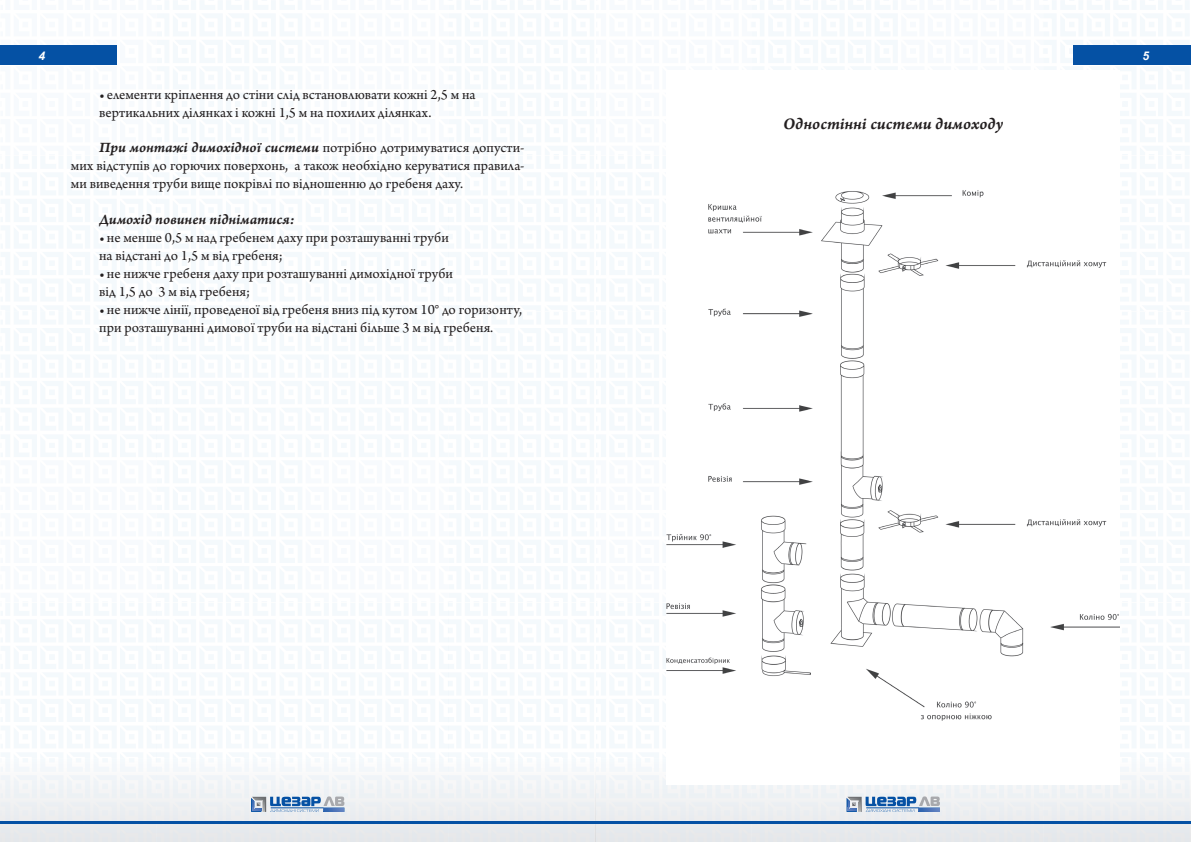
<style>
.page{position:relative;width:1191px;height:842px;background:#fff}
.page>*{position:absolute;margin:0;border:0;box-sizing:border-box;transform-origin:0 0}
.t1{font:17px "Arno Pro Smbd Italic Caption";letter-spacing:-.005em;color:#231f20}
.t2{font:15px/17.9px "Arno Pro";color:#231f20;text-align:justify}
.t3{font:15px "Arno Pro Smbd Italic Caption";color:#231f20}
.t4{font:italic 700 12px "Arial";color:#fff}
.s1{font-family:"Arno Pro Smbd Italic Caption"}
</style>
<div class="page">
<img style="left:1px;top:1px;width:1188px;height:226px">
<img style="left:596px;top:93px;width:70px;height:63px">
<img style="left:1119px;top:93px;width:70px;height:63px">
<img style="left:1px;top:93px;width:301px;height:63px">
<img style="left:306px;top:93px;width:288px;height:63px">
<div style="left:1073px;top:45px;width:118px;height:20px;background:#0551a4"></div>
<div style="left:0;top:46px;width:117px;height:19px;background:#0551a4"></div>
<svg style="left:251px;top:796px;width:93px;height:17px;background:#91abca"></svg>
<hr style="left:0;top:821px;width:1191px;height:3px;background:#0551a4">
<svg style="left:846px;top:796px;width:94px;height:17px;background:#92accb"></svg>
<div style="left:666px;top:71px;width:453px;height:714px;background:#fff"></div>
<img style="left:666px;top:190px;width:453px;height:531px">
<p class="t4" style="left:38px;top:48px;width:8px">4</p>
<p class="t4" style="left:1142px;top:48px;width:8px">5</p>
<p class="t2" style="left:99px;top:86px;width:378px">• елементи кріплення до стіни слід встановлювати кожні 2,5 м на</p>
<p class="t2" style="left:99px;top:104px;width:334px">вертикальних ділянках і кожні 1,5 м на похилих ділянках.</p>
<p class="t2" style="left:71px;top:140px;width:455px;text-indent:28px"><span class="s1">При монтажі димохідної системи</span> потрібно дотримуватися допусти&shy;мих відступів до горючих поверхонь, а також необхідно керуватися правила&shy;ми виведення труби вище покрівлі по відношенню до гребеня даху.</p>
<p class="t3" style="left:99px;top:210px;width:197px">Димохід повинен підніматися:</p>
<p class="t2" style="left:99px;top:229px;width:351px">• не менше 0,5 м над гребенем даху при розташуванні труби</p>
<p class="t2" style="left:99px;top:247px;width:185px">на відстані до 1,5 м від гребеня;</p>
<p class="t2" style="left:99px;top:265px;width:355px">• не нижче гребеня даху при розташуванні димохідної труби</p>
<p class="t2" style="left:99px;top:283px;width:152px">від 1,5 до 3 м від гребеня;</p>
<p class="t2" style="left:99px;top:301px;width:424px">• не нижче лінії, проведеної від гребеня вниз під кутом 10° до горизонту,</p>
<p class="t2" style="left:99px;top:319px;width:395px">при розташуванні димової труби на відстані більше 3 м від гребеня.</p>
<p class="t1" style="left:783px;top:113px;width:221px">Одностінні системи димоходу</p>
</div>
